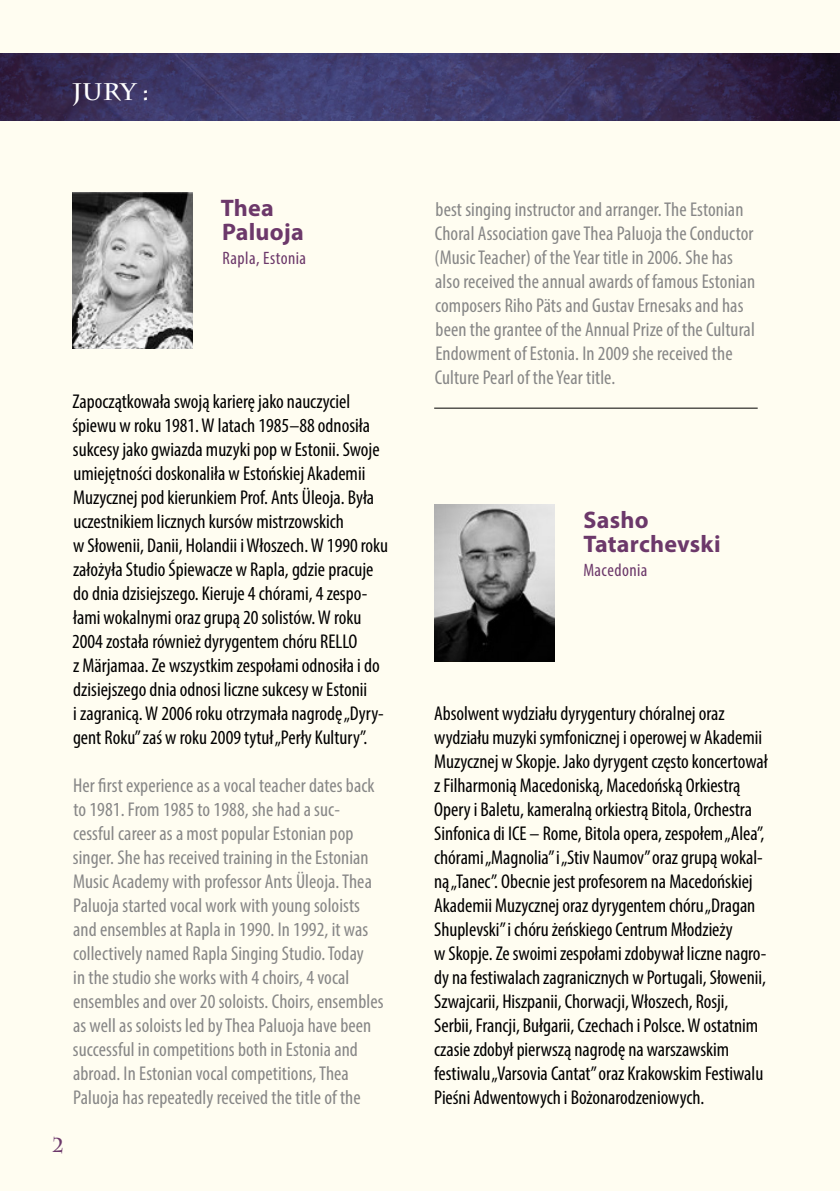
<style>
.page{position:relative;width:840px;height:1191px;background:#fff}
.page>*{position:absolute;margin:0;border:0;box-sizing:border-box;transform-origin:0 0}
.jury_nazwiska{font:700 24px/24px "Myriad Pro";letter-spacing:.01em;color:#6c386a}
.KATEGORIA{font:700 24px "Charlemagne Std";color:#fff}
.jury{font:condensed 20px/24px "Myriad Pro";color:#000}
.jury_eng{font:condensed 20px/24px "Myriad Pro";letter-spacing:.005em;color:#878787}
.t1{font:700 20px "Charlemagne Std";color:#6c386a}
.jury_kraj{font:condensed 18px "Myriad Pro";letter-spacing:.025em;color:#6c386a}
</style>
<div class="page">
<div style="left:0;top:0;width:839px;height:1191px;background:#fffdf1"></div>
<img style="left:0;top:54px;width:840px;height:66px">
<hr style="left:434px;top:408px;width:323px;height:1px;background:#000">
<svg style="left:72px;top:192px;width:121px;height:157px;background:#9e9e9e"></svg>
<svg style="left:434px;top:504px;width:120px;height:157px;background:#787878"></svg>
<p class="KATEGORIA" style="left:72px;top:78px;width:79px">jury :</p>
<p class="jury_nazwiska" style="left:220px;top:195px;width:85px">Thea<br>Paluoja</p>
<p class="jury_kraj" style="left:222px;top:247px;width:85px">Rapla, Estonia</p>
<p class="jury" style="left:72px;top:389px;width:317px">Zapoczątkowała swoją karierę jako nauczyciel śpiewu w roku 1981. W latach 1985–88 odnosiła sukcesy jako gwiazda muzyki pop w Estonii. Swoje umiejętności doskonaliła w Estońskiej Akademii Muzycznej pod kierunkiem Prof. Ants Üleoja. Była uczestnikiem licznych kursów mistrzowskich<br>w Słowenii, Danii, Holandii iWłoszech. W 1990 roku założyła Studio Śpiewacze w Rapla, gdzie pracuje do dnia dzisiejszego. Kieruje 4 chórami, 4 zespo&shy;łami wokalnymi oraz grupą 20 solistów. W roku 2004 została również dyrygentem chóru RELLO<br>z Märjamaa. Ze wszystkim zespołami odnosiła i do dzisiejszego dnia odnosi liczne sukcesy w Estonii<br>i zagranicą. W 2006 roku otrzymała nagrodę „Dyry&shy;gent Roku” zaś w roku 2009 tytuł „Perły Kultury”.</p>
<p class="jury_eng" style="left:73px;top:773px;width:312px">Her first experience as a vocal teacher dates back to 1981. From 1985 to 1988, she had a suc&shy;cessful career as a most popular Estonian pop singer. She has received training in the Estonian Music Academy with professor Ants Üleoja. Thea Paluoja started vocal work with young soloists and ensembles at Rapla in 1990. In 1992, it was collectively named Rapla Singing Studio. Today<br>in the studio she works with 4 choirs, 4 vocal ensembles and over 20 soloists. Choirs, ensembles as well as soloists led by Thea Paluoja have been successful in competitions both in Estonia and abroad. In Estonian vocal competitions, Thea Paluoja has repeatedly received the title of the</p>
<p class="t1" style="left:53px;top:1133px;width:13px">2</p>
<p class="jury_eng" style="left:434px;top:197px;width:322px">best singing instructor and arranger. The Estonian Choral Association gave Thea Paluoja the Conductor (Music Teacher) of the Year title in 2006. She has also received the annual awards of famous Estonian composers Riho Päts and Gustav Ernesaks and has been the grantee of the Annual Prize of the Cultural Endowment of Estonia. In 2009 she received the Culture Pearl of the Year title.</p>
<p class="jury_nazwiska" style="left:583px;top:507px;width:139px">Sasho<br>Tatarchevski</p>
<p class="jury_kraj" style="left:583px;top:559px;width:66px">Macedonia</p>
<p class="jury" style="left:434px;top:701px;width:335px">Absolwent wydziału dyrygentury chóralnej oraz wydziału muzyki symfonicznej i operowej w Akademii Muzycznej w Skopje. Jako dyrygent często koncertował zFilharmonią Macedoniską, Macedońską Orkiestrą Opery i Baletu, kameralną orkiestrą Bitola, Orchestra Sinfonica di ICE – Rome, Bitola opera, zespołem „Alea”, chórami „Magnolia” i„Stiv Naumov” oraz grupą wokal&shy;ną „Tanec”. Obecnie jest profesorem na Macedońskiej Akademii Muzycznej oraz dyrygentem chóru „Dragan Shuplevski” i chóru żeńskiego Centrum Młodzieży<br>w Skopje. Ze swoimi zespołami zdobywał liczne nagro&shy;dy na festiwalach zagranicznych w Portugali, Słowenii, Szwajcarii, Hiszpanii, Chorwacji, Włoszech, Rosji, Serbii, Francji, Bułgarii, Czechach i Polsce. W ostatnim czasie zdobył pierwszą nagrodę na warszawskim festiwalu „Varsovia Cantat” oraz Krakowskim Festiwalu Pieśni Adwentowych i Bożonarodzeniowych.</p>
</div>
